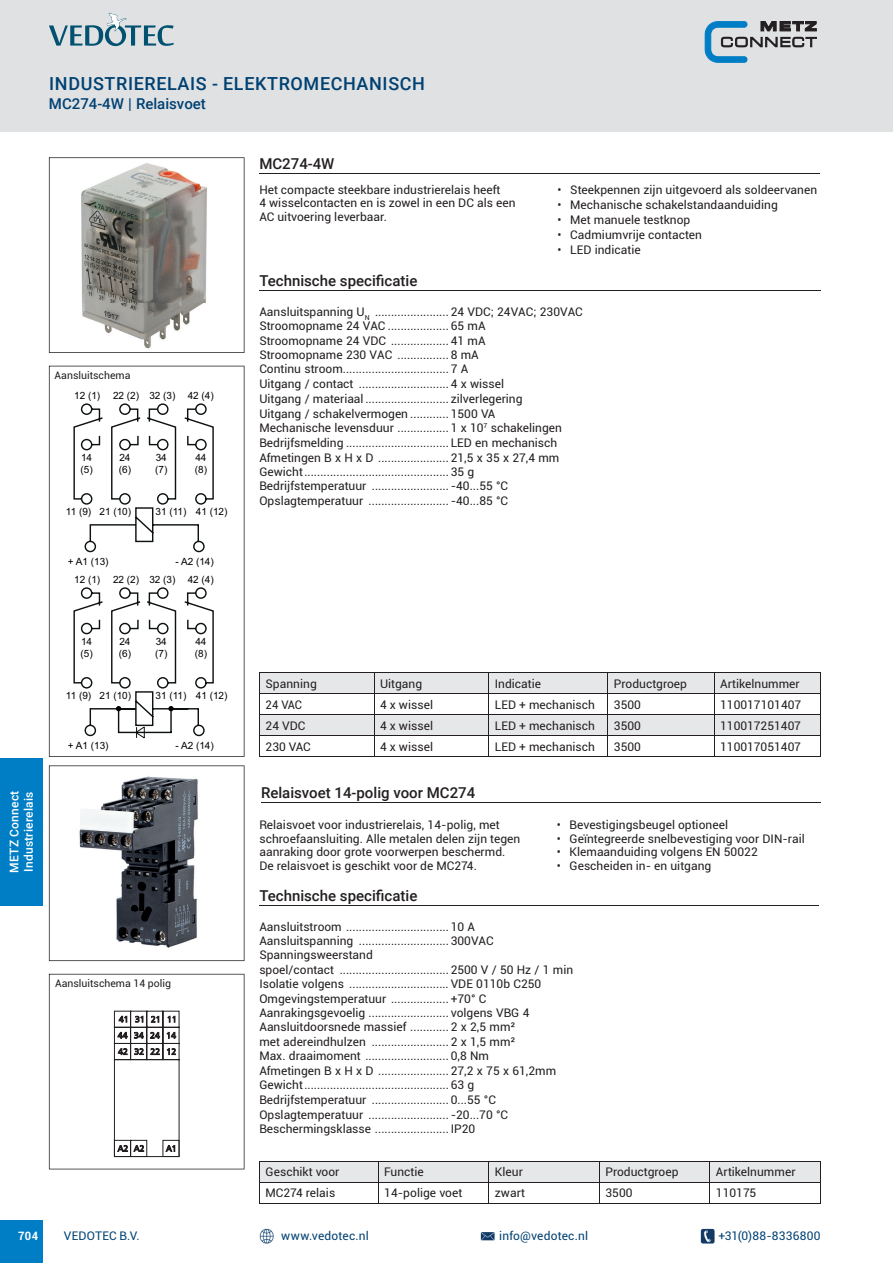
<style>
.page{position:relative;width:893px;height:1263px;background:#fff}
.page>*{position:absolute;margin:0;border:0;box-sizing:border-box;transform-origin:0 0}
.t1{font:500 18px "Roboto";letter-spacing:.035em;color:#004172}
.t2{font:500 15px "Roboto";color:#231f20}
.t3{font:500 15px "Roboto";color:#004172}
.t4{font:12px/14.5px "Roboto";color:#231f20}
.t5{font:12px "Roboto";letter-spacing:.02em;color:#004172}
.t6{font:500 12px/14.4px "Roboto";letter-spacing:.02em;color:#fff}
.t7{font:12px "Roboto";color:#231f20;scale:.95 1}
.t8{font:700 11.7px "Roboto";color:#fff;scale:.95 1}
.t9{font:10.5px "Roboto";color:#231f20}
.t10{font:10.05px/12px "Arial";color:#000002}
</style>
<div class="page">
<div style="left:0;top:758px;width:43px;height:148px;background:#007ec5"></div>
<div style="left:0;top:1220px;width:43px;height:43px;background:#007ec5"></div>
<div style="left:0;top:0;width:893px;height:132px;background:#e0e1e3"></div>
<svg style="left:705px;top:21px;width:112px;height:41px"></svg>
<svg style="left:49px;top:13px;width:125px;height:33px"></svg>
<img style="left:700px;top:1229px;width:15px;height:14px">
<img style="left:259px;top:1229px;width:15px;height:14px">
<img style="left:480px;top:1232px;width:15px;height:9px">
<svg style="left:49px;top:157px;width:195px;height:196px"></svg>
<hr style="left:259px;top:173px;width:561px;height:1px;background:#231f20">
<hr style="left:259px;top:291px;width:562px;height:1px;background:#231f20">
<svg style="left:49px;top:366px;width:195px;height:391px"></svg>
<svg style="left:49px;top:765px;width:195px;height:196px"></svg>
<hr style="left:261px;top:802px;width:560px;height:1px;background:#231f20">
<hr style="left:259px;top:905px;width:560px;height:1px;background:#231f20">
<svg style="left:49px;top:974px;width:195px;height:195px"></svg>
<svg style="left:259px;top:1161px;width:562px;height:42px"></svg>
<hr style="left:259px;top:1203px;width:119px;height:1px;background:#231f20">
<hr style="left:378px;top:1203px;width:111px;height:1px;background:#231f20">
<hr style="left:489px;top:1203px;width:110px;height:1px;background:#231f20">
<hr style="left:599px;top:1203px;width:111px;height:1px;background:#231f20">
<hr style="left:710px;top:1203px;width:111px;height:1px;background:#231f20">
<hr style="left:259px;top:672px;width:115px;height:1px;background:#231f20">
<hr style="left:374px;top:672px;width:115px;height:1px;background:#231f20">
<hr style="left:489px;top:672px;width:119px;height:1px;background:#231f20">
<hr style="left:608px;top:672px;width:106px;height:1px;background:#231f20">
<hr style="left:714px;top:672px;width:107px;height:1px;background:#231f20">
<svg style="left:259px;top:673px;width:562px;height:83px"></svg>
<hr style="left:259px;top:756px;width:115px;height:1px;background:#231f20">
<hr style="left:374px;top:756px;width:115px;height:1px;background:#231f20">
<hr style="left:489px;top:756px;width:119px;height:1px;background:#231f20">
<hr style="left:608px;top:756px;width:106px;height:1px;background:#231f20">
<hr style="left:714px;top:756px;width:107px;height:1px;background:#231f20">
<svg style="left:73px;top:403px;width:142px;height:150px"></svg>
<svg style="left:73px;top:587px;width:142px;height:152px"></svg>
<h1 class="t1" style="left:49px;top:71px;width:377px">INDUSTRIERELAIS - ELEKTROMECHANISCH</h1>
<p class="t3" style="left:49px;top:93px;width:159px">MC274-4W | Relaisvoet</p>
<p class="t9" style="left:55px;top:368px;width:77px">Aansluitschema</p>
<p class="t10" style="left:74px;top:389px;width:28px">12 (1)</p>
<p class="t10" style="left:113px;top:389px;width:28px">22 (2)</p>
<p class="t10" style="left:149px;top:389px;width:66px">32 (3) 42 (4)</p>
<p class="t10" style="left:81px;top:451px;width:14px">14 (5)</p>
<p class="t10" style="left:119px;top:451px;width:14px">24 (6)</p>
<p class="t10" style="left:195px;top:451px;width:14px">44 (8)</p>
<p class="t10" style="left:155px;top:451px;width:14px">34 (7)</p>
<p class="t10" style="left:66px;top:505px;width:67px">11 (9) 21 (10)</p>
<p class="t10" style="left:156px;top:505px;width:73px">31 (11) 41 (12)</p>
<p class="t10" style="left:68px;top:555px;width:42px">+ A1 (13)</p>
<p class="t10" style="left:175px;top:555px;width:40px">- A2 (14)</p>
<p class="t10" style="left:74px;top:573px;width:28px">12 (1)</p>
<p class="t10" style="left:113px;top:573px;width:28px">22 (2)</p>
<p class="t10" style="left:149px;top:573px;width:66px">32 (3) 42 (4)</p>
<p class="t2" style="left:259px;top:153px;width:77px">MC274-4W</p>
<p class="t4" style="left:259px;top:183px;width:258px;line-height:13.5px">Het compacte steekbare industrierelais heeft<br>4 wisselcontacten en is zowel in een DC als een<br>AC uitvoering leverbaar.</p>
<p class="t4" style="left:558px;top:182px;width:261px">• Steekpennen zijn uitgevoerd als soldeervanen</p>
<p class="t4" style="left:558px;top:197px;width:222px">• Mechanische schakelstandaanduiding</p>
<p class="t4" style="left:558px;top:212px;width:134px">• Met manuele testknop</p>
<p class="t4" style="left:558px;top:227px;width:146px">• Cadmiumvrije contacten</p>
<p class="t4" style="left:558px;top:242px;width:85px">• LED indicatie</p>
<p class="t2" style="left:259px;top:271px;width:160px">Technische specificatie</p>
<p class="t4" style="left:259px;top:304px;width:325px">Aansluitspanning U<sub>N</sub> ....................... 24 VDC; 24VAC; 230VAC Stroomopname 24 VAC ................... 65 mA<br>Stroomopname 24 VDC .................. 41 mA<br>Stroomopname 230 VAC ................ 8 mA<br>Continu stroom ................................. 7 A<br>Uitgang / contact ............................ 4 x wissel<br>Uitgang / materiaal .......................... zilverlegering<br>Uitgang / schakelvermogen ............ 1500 VA<br>Mechanische levensduur ................ 1 x 10<sup>7</sup> schakelingen Bedrijfsmelding ................................ LED en mechanisch Afmetingen B x H x D ...................... 21,5 x 35 x 27,4 mm Gewicht .............................................35 g Bedrijfstemperatuur ........................ -40...55 °C Opslagtemperatuur ......................... -40...85 °C</p>
<p class="t6" style="left:7px;top:873px;width:84px;rotate:-90deg">METZ Connect<br>Industrierelais</p>
<p class="t8" style="left:18px;top:1227px;width:23px">704</p>
<p class="t10" style="left:81px;top:635px;width:14px">14 (5)</p>
<p class="t10" style="left:119px;top:635px;width:14px">24 (6)</p>
<p class="t10" style="left:195px;top:635px;width:14px">44 (8)</p>
<p class="t10" style="left:155px;top:635px;width:14px">34 (7)</p>
<p class="t10" style="left:66px;top:689px;width:67px">11 (9) 21 (10)</p>
<p class="t10" style="left:156px;top:689px;width:73px">31 (11) 41 (12)</p>
<p class="t10" style="left:68px;top:739px;width:42px">+ A1 (13)</p>
<p class="t10" style="left:175px;top:739px;width:40px">- A2 (14)</p>
<p class="t9" style="left:55px;top:976px;width:118px">Aansluitschema 14 polig</p>
<p class="t4" style="left:266px;top:676px;width:53px">Spanning</p>
<p class="t4" style="left:380px;top:676px;width:44px">Uitgang</p>
<p class="t4" style="left:495px;top:676px;width:48px">Indicatie</p>
<p class="t4" style="left:614px;top:676px;width:75px">Productgroep</p>
<p class="t4" style="left:720px;top:676px;width:81px">Artikelnummer</p>
<p class="t7" style="left:266px;top:696px;width:40px">24 VAC</p>
<p class="t4" style="left:380px;top:697px;width:55px">4 x wissel</p>
<p class="t4" style="left:495px;top:697px;width:102px">LED + mechanisch</p>
<p class="t4" style="left:614px;top:697px;width:29px">3500</p>
<p class="t4" style="left:720px;top:697px;width:82px">110017101407</p>
<p class="t4" style="left:266px;top:718px;width:41px">24 VDC</p>
<p class="t4" style="left:380px;top:718px;width:55px">4 x wissel</p>
<p class="t4" style="left:495px;top:718px;width:102px">LED + mechanisch</p>
<p class="t4" style="left:614px;top:718px;width:29px">3500</p>
<p class="t4" style="left:720px;top:718px;width:82px">110017251407</p>
<p class="t4" style="left:266px;top:739px;width:47px">230 VAC</p>
<p class="t4" style="left:380px;top:739px;width:55px">4 x wissel</p>
<p class="t4" style="left:495px;top:739px;width:102px">LED + mechanisch</p>
<p class="t4" style="left:614px;top:739px;width:29px">3500</p>
<p class="t4" style="left:720px;top:739px;width:82px">110017051407</p>
<p class="t2" style="left:261px;top:782px;width:216px">Relaisvoet 14-polig voor MC274</p>
<p class="t4" style="left:259px;top:818px;width:263px;line-height:13.5px">Relaisvoet voor industrierelais, 14-polig, met schroefaansluiting. Alle metalen delen zijn tegen aanraking door grote voorwerpen beschermd.<br>De relaisvoet is geschikt voor de MC274.</p>
<p class="t4" style="left:557px;top:817px;width:173px">• Bevestigingsbeugel optioneel</p>
<p class="t4" style="left:557px;top:831px;width:250px">• Geïntegreerde snelbevestiging voor DIN-rail</p>
<p class="t4" style="left:557px;top:844px;width:203px">• Klemaanduiding volgens EN 50022</p>
<p class="t4" style="left:557px;top:858px;width:156px">• Gescheiden in- en uitgang</p>
<p class="t2" style="left:259px;top:885px;width:160px">Technische specificatie</p>
<p class="t4" style="left:259px;top:919px;width:315px">Aansluitstroom ................................ 10 A<br>Aansluitspanning ............................ 300VAC Spanningsweerstand<br>spoel/contact .................................. 2500 V / 50 Hz / 1 min Isolatie volgens ............................... VDE 0110b C250<br>Omgevingstemperatuur .................. +70° C Aanrakingsgevoelig ......................... volgens VBG 4<br>Aansluitdoorsnede massief ............ 2 x 2,5 mm²<br>met adereindhulzen ........................ 2 x 1,5 mm²<br>Max. draaimoment .......................... 0,8 Nm<br>Afmetingen B x H x D ...................... 27,2 x 75 x 61,2mm Gewicht .............................................63 g Bedrijfstemperatuur ........................ 0...55 °C Opslagtemperatuur ......................... -20...70 °C Beschermingsklasse ....................... IP20</p>
<p class="t4" style="left:266px;top:1164px;width:75px">Geschikt voor</p>
<p class="t4" style="left:384px;top:1164px;width:41px">Functie</p>
<p class="t4" style="left:495px;top:1164px;width:30px">Kleur</p>
<p class="t4" style="left:605px;top:1164px;width:75px">Productgroep</p>
<p class="t4" style="left:716px;top:1164px;width:81px">Artikelnummer</p>
<p class="t4" style="left:266px;top:1185px;width:71px">MC274 relais</p>
<p class="t4" style="left:384px;top:1185px;width:79px">14-polige voet</p>
<p class="t4" style="left:495px;top:1185px;width:32px">zwart</p>
<p class="t4" style="left:605px;top:1185px;width:29px">3500</p>
<p class="t4" style="left:716px;top:1185px;width:42px">110175</p>
<p class="t5" style="left:64px;top:1227px;width:77px">VEDOTEC B.V.</p>
<p class="t5" style="left:281px;top:1227px;width:89px">www.vedotec.nl</p>
<p class="t5" style="left:499px;top:1227px;width:91px">info@vedotec.nl</p>
<p class="t5" style="left:718px;top:1227px;width:104px">+31(0)88-8336800</p>
</div>
